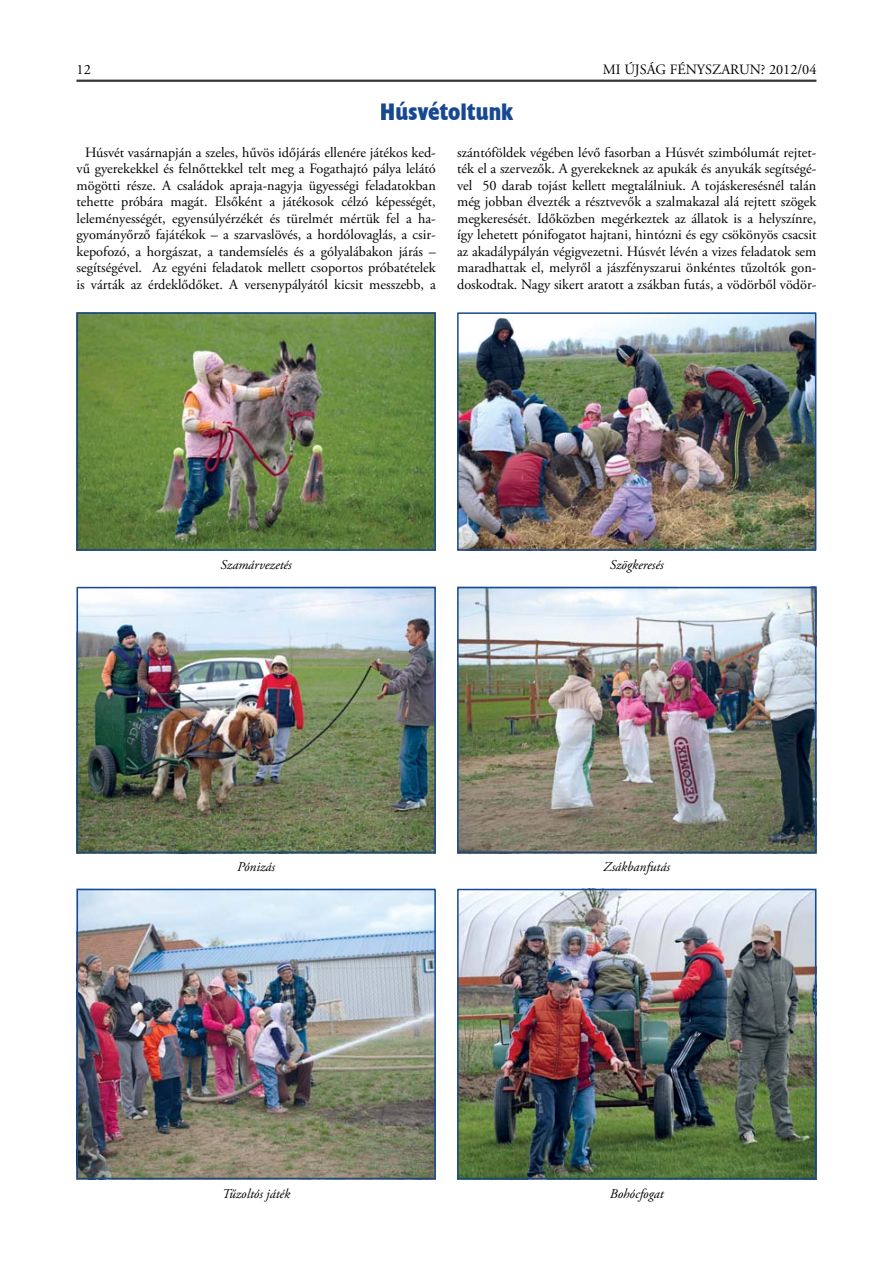
<style>
.page{position:relative;width:893px;height:1263px;background:#fff}
.page>*{position:absolute;margin:0;border:0;box-sizing:border-box;transform-origin:0 0}
.t1{font:24px "Husa HU";color:#174891}
.t2{font:14.25px/16.5px "Adobe Garamond Pro";color:#000;text-align:center}
.t3{font:italic 13.5px "Adobe Garamond Pro";color:#000}
</style>
<div class="page">
<hr style="left:77px;top:80px;width:739px;height:1px;background:#000">
<hr style="left:77px;top:81px;width:739px;height:1px;background:#000">
<img style="left:80px;top:315px;width:353px;height:233px">
<div style="left:77px;top:312px;width:359px;height:239px;border:2px solid #174992"></div>
<img style="left:460px;top:315px;width:353px;height:233px">
<div style="left:457px;top:312px;width:359px;height:239px;border:2px solid #174992"></div>
<img style="left:80px;top:590px;width:353px;height:260px">
<div style="left:77px;top:587px;width:359px;height:266px;border:2px solid #174992"></div>
<img style="left:460px;top:590px;width:353px;height:260px">
<div style="left:457px;top:587px;width:359px;height:266px;border:2px solid #174992"></div>
<img style="left:80px;top:892px;width:353px;height:284px">
<div style="left:77px;top:889px;width:359px;height:290px;border:2px solid #174992"></div>
<img style="left:460px;top:892px;width:353px;height:284px">
<div style="left:457px;top:889px;width:359px;height:290px;border:2px solid #174992"></div>
<p class="t2" style="left:77px;top:62px;width:16px">12</p>
<p class="t2" style="left:603px;top:62px;width:215px">MI ÚJSÁG FÉNYSZARUN? 2012/04</p>
<h1 class="t1" style="left:380px;top:97px;width:135px">Húsvétoltunk</h1>
<p class="t2" style="left:77px;top:144px;width:361px">Húsvét vasárnapján a szeles, hűvös időjárás ellenére játékos ked&shy;vű gyerekekkel és felnőttekkel telt meg a Fogathajtó pálya lelátó mögötti része. A családok apraja-nagyja ügyességi feladatokban tehette próbára magát. Elsőként a játékosok célzó képességét, leleményességét, egyensúlyérzékét és türelmét mértük fel a ha&shy;gyományőrző fajátékok – a szarvaslövés, a hordólovaglás, a csir&shy;kepofozó, a horgászat, a tandemsíelés és a gólyalábakon járás – segítségével. Az egyéni feladatok mellett csoportos próbatételek is várták az érdeklődőket. A versenypályától kicsit messzebb, a</p>
<p class="t2" style="left:457px;top:144px;width:361px;text-align:justify">szántóföldek végében lévő fasorban a Húsvét szimbólumát rejtet&shy;ték el a szervezők. A gyerekeknek az apukák és anyukák segítségé&shy;vel 50 darab tojást kellett megtalálniuk. A tojáskeresésnél talán még jobban élvezték a résztvevők a szalmakazal alá rejtett szögek megkeresését. Időközben megérkeztek az állatok is a helyszínre, így lehetett pónifogatot hajtani, hintózni és egy csökönyös csacsit az akadálypályán végigvezetni. Húsvét lévén a vizes feladatok sem maradhattak el, melyről a jászfényszarui önkéntes tűzoltók gon&shy;doskodtak. Nagy sikert aratott a zsákban futás, a vödörből vödör-</p>
<p class="t3" style="left:221px;top:557px;width:73px">Szamárvezetés</p>
<p class="t3" style="left:610px;top:557px;width:55px">Szögkeresés</p>
<p class="t3" style="left:237px;top:859px;width:39px">Pónizás</p>
<p class="t3" style="left:604px;top:859px;width:68px">Zsákbanfutás</p>
<p class="t3" style="left:222px;top:1185px;width:70px">Tűzoltós játék</p>
<p class="t3" style="left:610px;top:1185px;width:55px">Bohócfogat</p>
</div>
